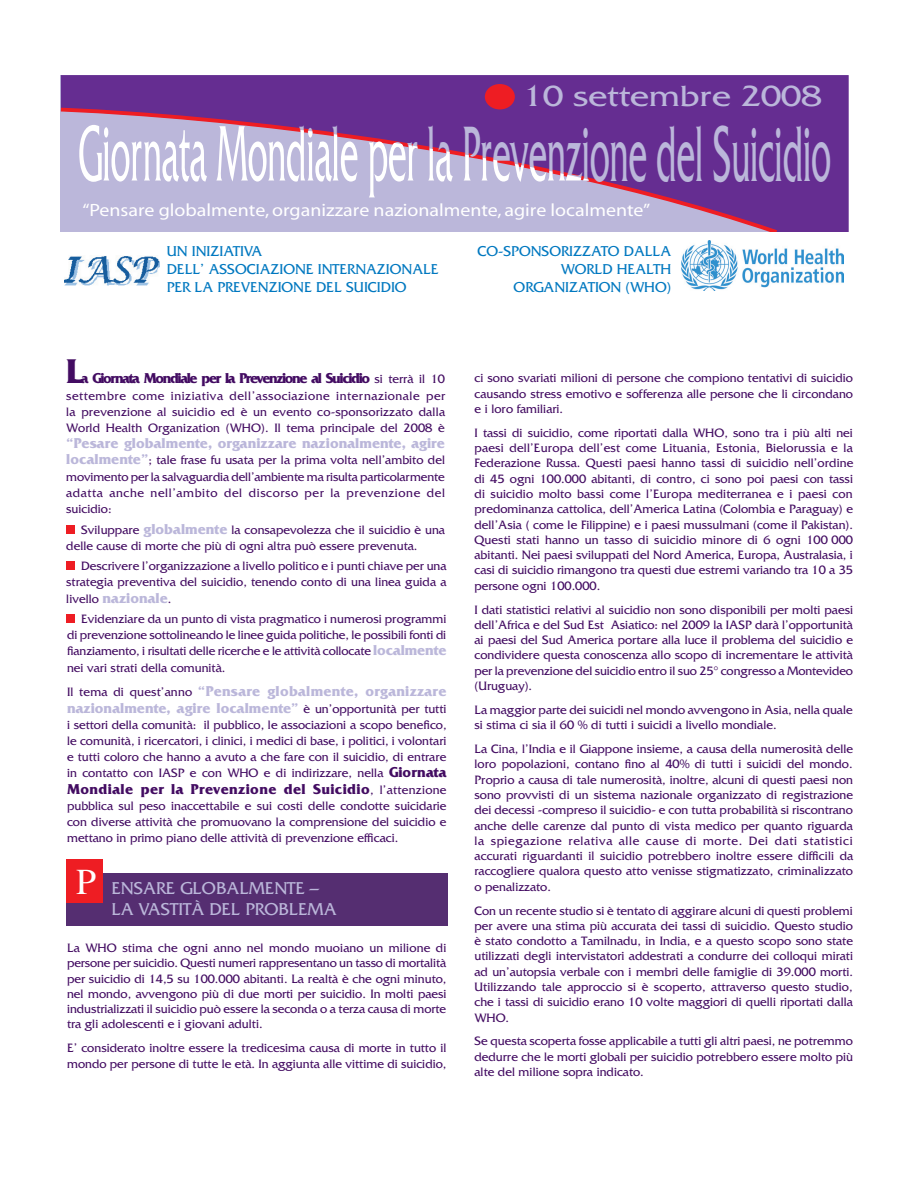
<style>
.page{position:relative;width:918px;height:1188px;background:#fff}
.page>*{position:absolute;margin:0;border:0;box-sizing:border-box;transform-origin:0 0}
.t1{font:82.5px "Friz Quadrata";color:#bbb7da;scale:.42 1}
.t2{font:700 36px "Friz Quadrata";color:#430c62}
.t3{font:30.6px "Friz Quadrata";color:#bbb7da;scale:1.18 1}
.t4{font:18px/21.6px "Friz Quadrata";color:#bbb7da}
.t5{font:17.85px "Myriad";color:#fff;scale:1.12 1}
.t6{font:700 15px/16.2px "Friz Quadrata";color:#bbb7da}
.t7{font:15px/18px "Friz Quadrata";color:#0078c0}
.t8{font:700 15px "Friz Quadrata";letter-spacing:-.095em;color:#430c62}
.t9{font:700 15px "Friz Quadrata";letter-spacing:.02em;color:#430c62}
.t10{font:12.75px/15.3px "Friz Quadrata";color:#430c62;text-align:justify}
.s1{font-weight:400;font-size:12.75px}
.s2{font-weight:700;font-size:15px;color:#bbb7da}
.s3{font-weight:400;font-size:12.75px;color:#430c62}
.s4{font-weight:700;font-size:15px}
.s5{font-family:"Times";font-size:36px;color:#fff}
</style>
<div class="page">
<div style="left:66px;top:873px;width:382px;height:52px;background:#552e71"></div>
<div style="left:61px;top:75px;width:788px;height:157px;background:#652d91"></div>
<svg style="left:60px;top:106px;width:722px;height:126px;background:#9371b2"></svg>
<div style="left:485px;top:84px;width:30px;height:25px;background:#ee1d23;border-radius:50%"></div>
<svg style="left:79px;top:125px;width:128px;height:57px"></svg>
<svg style="left:216px;top:126px;width:142px;height:56px"></svg>
<svg style="left:369px;top:141px;width:48px;height:56px"></svg>
<svg style="left:428px;top:148px;width:25px;height:34px"></svg>
<svg style="left:464px;top:155px;width:9px;height:26px"></svg>
<svg style="left:482px;top:158px;width:5px;height:23px"></svg>
<svg style="left:493px;top:160px;width:31px;height:22px"></svg>
<svg style="left:530px;top:167px;width:59px;height:15px"></svg>
<div style="left:66px;top:860px;width:37px;height:43px;background:#ee1d23"></div>
<div style="left:66px;top:525px;width:9px;height:9px;background:#ee1d23"></div>
<div style="left:66px;top:562px;width:9px;height:8px;background:#ee1d23"></div>
<div style="left:66px;top:615px;width:9px;height:8px;background:#ee1d23"></div>
<img style="left:65px;top:256px;width:95px;height:30px">
<img style="left:682px;top:241px;width:162px;height:49px">
<h3 class="t3" style="left:523px;top:79px;width:255px">10 settembre 2008</h3>
<h1 class="t1" style="left:79px;top:108px;width:1793px">Giornata Mondiale per la Prevenzione del Suicidio</h1>
<h3 class="t5" style="left:82px;top:202px;width:508px">“Pensare globalmente, organizzare nazionalmente, agire localmente”</h3>
<p class="t7" style="left:167px;top:242px;width:274px">UN INIZIATIVA<br>DELL’ ASSOCIAZIONE INTERNAZIONALE<br>PER LA PREVENZIONE DEL SUICIDIO</p>
<p class="t7" style="left:477px;top:242px;width:195px;text-align:right">CO-SPONSORIZZATO DALLA<br>WORLD HEALTH<br>ORGANIZATION (WHO)</p>
<h2 class="t2" style="left:66px;top:352px;width:19px">L</h2>
<p class="t8" style="left:81px;top:370px;width:366px">a Giornata Mondiale per la Prevenzione al Suicidio <span class="s1">si terrà il 10</span></p>
<p class="t10" style="left:66px;top:387px;width:380px;line-height:16.2px">settembre come iniziativa dell’associazione internazionale per la prevenzione al suicidio ed è un evento co-sponsorizzato dalla World Health Organization (WHO). Il tema principale del 2008 è</p>
<p class="t6" style="left:66px;top:435px;width:380px">“Pesare globalmente, organizzare nazionalmente, agire</p>
<p class="t10" style="left:66px;top:452px;width:380px;line-height:16.2px"><span class="s2">localmente”</span>; tale frase fu usata per la prima volta nell’ambito del movimento per la salvaguardia dell’ambiente ma risulta particolarmente adatta anche nell’ambito del discorso per la prevenzione del suicidio:</p>
<p class="t10" style="left:66px;top:521px;width:380px;line-height:16.2px;text-indent:15px">Sviluppare <span class="s2">globalmente</span> la consapevolezza che il suicidio è una delle cause di morte che più di ogni altra può essere prevenuta.</p>
<p class="t10" style="left:66px;top:558px;width:382px;line-height:16.2px;text-align:right">Descrivere l’organizzazione a livello politico e i punti chiave per una strategia preventiva del suicidio, tenendo conto di una linea guida a</p>
<p class="t6" style="left:66px;top:590px;width:107px"><span class="s3">livello</span> nazionale<span class="s3">.</span></p>
<p class="t10" style="left:67px;top:611px;width:381px;line-height:16.2px;text-indent:14px">Evidenziare da un punto di vista pragmatico i numerosi programmi di prevenzione sottolineando le linee guida politiche, le possibili fonti di fianziamento, i risultati delle ricerche e le attività collocate <span class="s2">localmente </span>nei vari strati della comunità.</p>
<p class="t6" style="left:67px;top:683px;width:381px"><span class="s3">Il tema di quest’anno</span> “Pensare globalmente, organizzare nazionalmente, agire localmente” <span class="s3">è un’opportunità per tutti</span></p>
<p class="t10" style="left:67px;top:716px;width:381px;line-height:16.2px">i settori della comunità: il pubblico, le associazioni a scopo benefico, le comunità, i ricercatori, i clinici, i medici di base, i politici, i volontari e tutti coloro che hanno a avuto a che fare con il suicidio, di entrare in contatto con IASP e con WHO e di indirizzare, nella <span class="s4">Giornata</span></p>
<p class="t9" style="left:67px;top:780px;width:381px">Mondiale per la Prevenzione del Suicidio<span class="s1">, l’attenzione</span></p>
<p class="t10" style="left:67px;top:797px;width:381px;line-height:16.2px">pubblica sul peso inaccettabile e sui costi delle condotte suicidarie con diverse attività che promuovano la comprensione del suicidio e mettano in primo piano delle attività di prevenzione efficaci.</p>
<h3 class="t4" style="left:112px;top:877px;width:227px;text-indent:-36px"><span class="s5">P</span> ENSARE GLOBALMENTE –<br>LA VASTITÀ DEL PROBLEMA</h3>
<p class="t10" style="left:67px;top:940px;width:381px">La WHO stima che ogni anno nel mondo muoiano un milione di persone per suicidio. Questi numeri rappresentano un tasso di mortalità per suicidio di 14,5 su 100.000 abitanti. La realtà è che ogni minuto, nel mondo, avvengono più di due morti per suicidio. In molti paesi industrializzati il suicidio può essere la seconda o a terza causa di morte tra gli adolescenti e i giovani adulti.</p>
<p class="t10" style="left:67px;top:1041px;width:381px">E’ considerato inoltre essere la tredicesima causa di morte in tutto il mondo per persone di tutte le età. In aggiunta alle vittime di suicidio,</p>
<p class="t10" style="left:475px;top:371px;width:380px">ci sono svariati milioni di persone che compiono tentativi di suicidio causando stress emotivo e sofferenza alle persone che li circondano e i loro familiari.</p>
<p class="t10" style="left:475px;top:425px;width:380px">I tassi di suicidio, come riportati dalla WHO, sono tra i più alti nei paesi dell’Europa dell’est come Lituania, Estonia, Bielorussia e la Federazione Russa. Questi paesi hanno tassi di suicidio nell’ordine di 45 ogni 100.000 abitanti, di contro, ci sono poi paesi con tassi di suicidio molto bassi come l’Europa mediterranea e i paesi con predominanza cattolica, dell’America Latina (Colombia e Paraguay) e dell’Asia ( come le Filippine) e i paesi mussulmani (come il Pakistan).<br>Questi stati hanno un tasso di suicidio minore di 6 ogni 100 000 abitanti. Nei paesi sviluppati del Nord America, Europa, Australasia, i casi di suicidio rimangono tra questi due estremi variando tra 10 a 35 persone ogni 100.000.</p>
<p class="t10" style="left:475px;top:602px;width:380px">I dati statistici relativi al suicidio non sono disponibili per molti paesi dell’Africa e del Sud Est Asiatico: nel 2009 la IASP darà l’opportunità ai paesi del Sud America portare alla luce il problema del suicidio e condividere questa conoscenza allo scopo di incrementare le attività per la prevenzione del suicidio entro il suo 25° congresso a Montevideo (Uruguay).</p>
<p class="t10" style="left:475px;top:702px;width:380px">La maggior parte dei suicidi nel mondo avvengono in Asia, nella quale si stima ci sia il 60 % di tutti i suicidi a livello mondiale.</p>
<p class="t10" style="left:475px;top:741px;width:380px">La Cina, l’India e il Giappone insieme, a causa della numerosità delle loro popolazioni, contano fino al 40% di tutti i suicidi del mondo.<br>Proprio a causa di tale numerosità, inoltre, alcuni di questi paesi non sono provvisti di un sistema nazionale organizzato di registrazione dei decessi -compreso il suicidio- e con tutta probabilità si riscontrano anche delle carenze dal punto di vista medico per quanto riguarda la spiegazione relativa alle cause di morte. Dei dati statistici accurati riguardanti il suicidio potrebbero inoltre essere difficili da raccogliere qualora questo atto venisse stigmatizzato, criminalizzato o penalizzato.</p>
<p class="t10" style="left:475px;top:903px;width:380px">Con un recente studio si è tentato di aggirare alcuni di questi problemi per avere una stima più accurata dei tassi di suicidio. Questo studio è stato condotto a Tamilnadu, in India, e a questo scopo sono state utilizzati degli intervistatori addestrati a condurre dei colloqui mirati ad un’autopsia verbale con i membri delle famiglie di 39.000 morti.<br>Utilizzando tale approccio si è scoperto, attraverso questo studio, che i tassi di suicidio erano 10 volte maggiori di quelli riportati dalla WHO.</p>
<p class="t10" style="left:475px;top:1034px;width:380px">Se questa scoperta fosse applicabile a tutti gli altri paesi, ne potremmo dedurre che le morti globali per suicidio potrebbero essere molto più alte del milione sopra indicato.</p>
</div>
